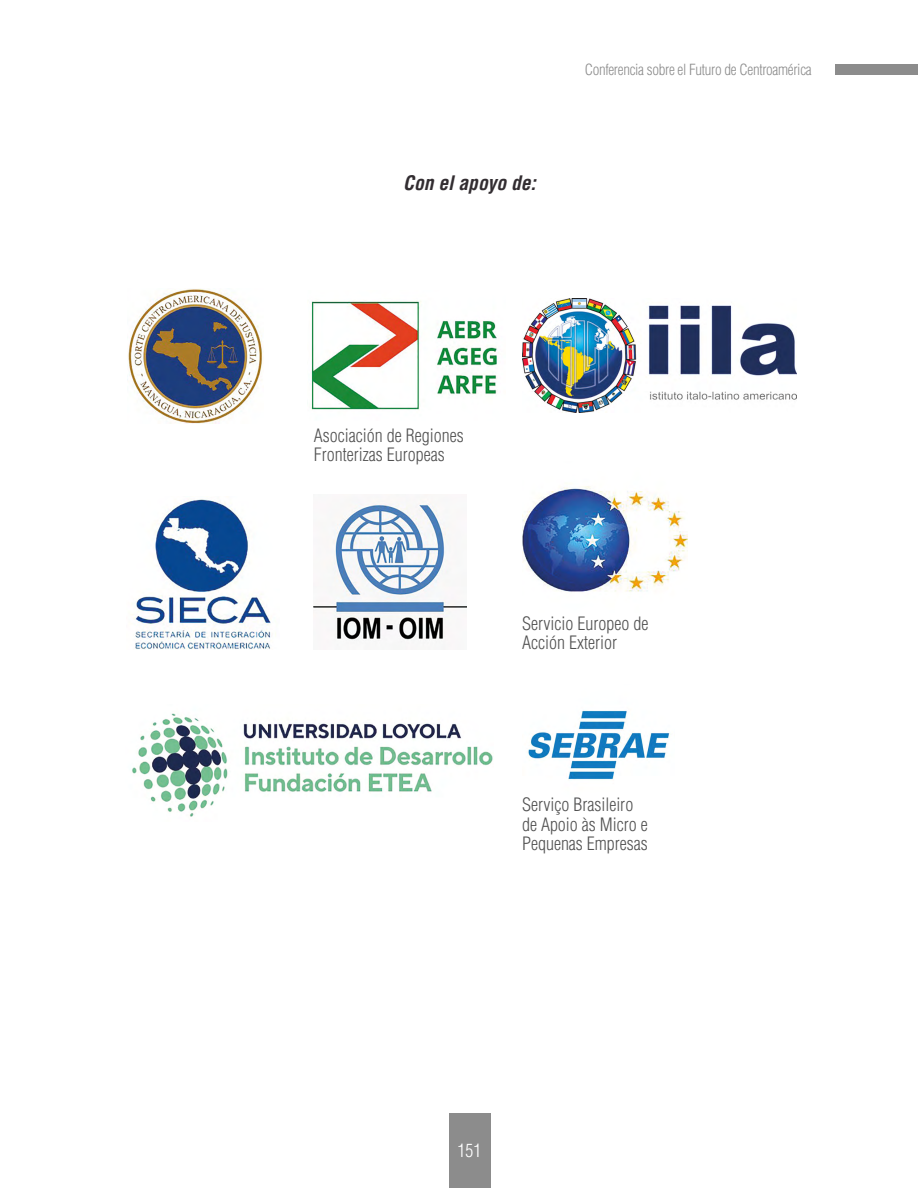
<style>
.page{position:relative;width:918px;height:1188px;background:#fff}
.page>*{position:absolute;margin:0;border:0;box-sizing:border-box;transform-origin:0 0}
.t1{font:italic 700 condensed 19.5px "Helvetica LT Std";color:#322d31}
.t2{font:300 condensed 18px/19.5px "Helvetica LT Std";color:#515151}
.t3{font:300 condensed 18px "Helvetica LT Std";color:#fff}
.t4{font:300 condensed 15px "Helvetica LT Std";letter-spacing:-.02em;color:#8c8c8c}
</style>
<div class="page">
<div style="left:449px;top:1113px;width:41px;height:75px;background:#8c8c8c"></div>
<div style="left:835px;top:64px;width:83px;height:11px;background:#8c8c8c"></div>
<img style="left:128px;top:289px;width:135px;height:134px">
<img style="left:311px;top:300px;width:186px;height:110px">
<img style="left:131px;top:499px;width:145px;height:150px">
<img style="left:314px;top:494px;width:152px;height:148px">
<img style="left:522px;top:486px;width:165px;height:106px">
<img style="left:528px;top:710px;width:142px;height:70px">
<img style="left:522px;top:299px;width:274px;height:114px">
<img style="left:132px;top:713px;width:361px;height:104px">
<p class="t1" style="left:403px;top:171px;width:134px">Con el apoyo de:</p>
<p class="t4" style="left:585px;top:60px;width:229px">Conferencia sobre el Futuro de Centroamérica</p>
<p class="t2" style="left:314px;top:425px;width:151px">Asociación de Regiones<br>Fronterizas Europeas</p>
<p class="t2" style="left:522px;top:614px;width:128px">Servicio Europeo de<br>Acción Exterior</p>
<p class="t2" style="left:522px;top:795px;width:127px">Serviço Brasileiro de Apoio às Micro e<br>Pequenas Empresas</p>
<p class="t3" style="left:458px;top:1139px;width:25px">151</p>
</div>
